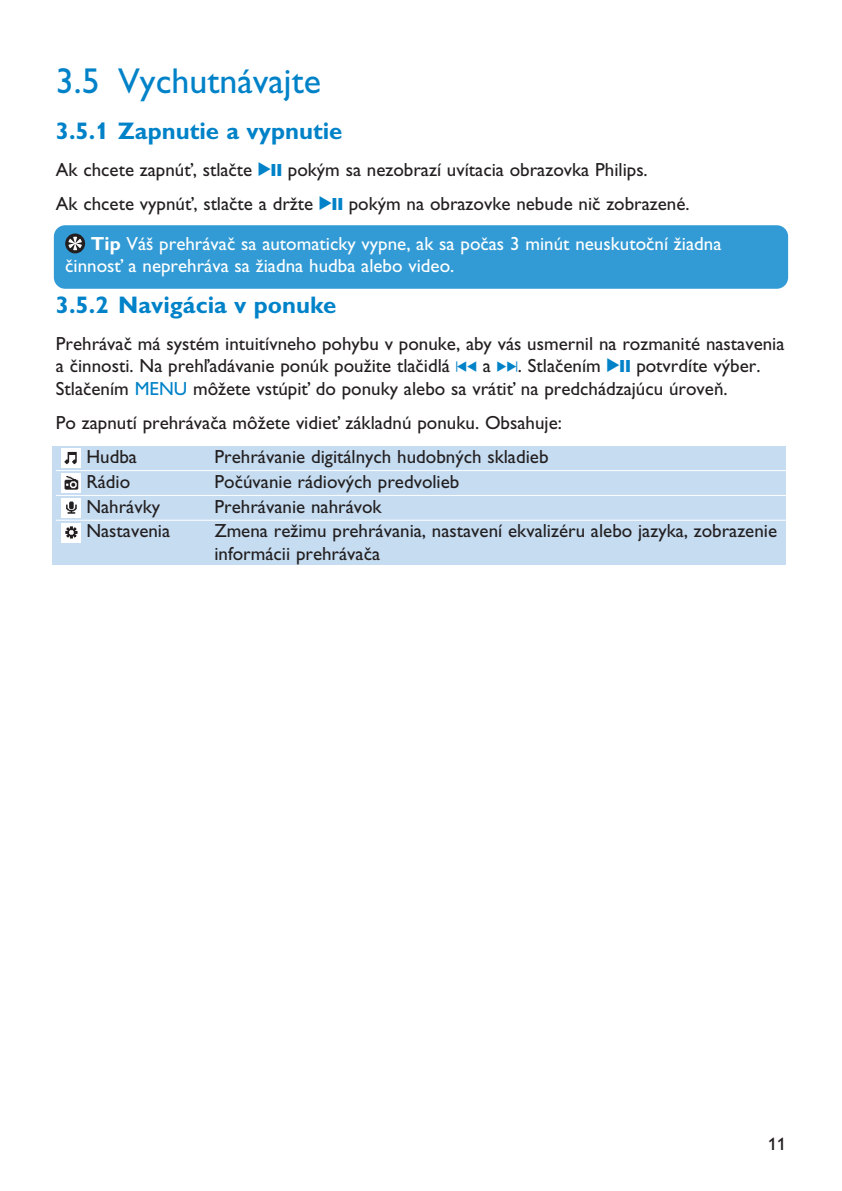
<style>
.page{position:relative;width:842px;height:1191px;background:#fff}
.page>*{position:absolute;margin:0;border:0;box-sizing:border-box;transform-origin:0 0}
.t1{font:36px "Gill Sans Alt CE";color:#0082c8}
.t2{font:700 24px "Gill Sans Alt CE";color:#0082c8}
.t3{font:19px/22.8px "Gill Sans Alt CE";color:#231f20}
.t4{font:19px/22.8px "Gill Sans Alt CE";color:#fff}
.t5{font:18px "Gill Sans Alt CE";color:#231f20}
.s1{font-family:"Audio Four 4";color:#0082c8}
.s2{font-weight:700}
.s3{font-family:"Gill Alt One";color:#0082c8}
</style>
<div class="page">
<div style="left:52px;top:446px;width:154px;height:119px;background:#c5dcf1"></div>
<div style="left:206px;top:446px;width:580px;height:119px;background:#c5dcf1"></div>
<hr style="left:56px;top:470px;width:731px;height:1px;background:#fff">
<hr style="left:56px;top:495px;width:731px;height:1px;background:#fff">
<hr style="left:56px;top:520px;width:731px;height:1px;background:#fff">
<div style="left:62px;top:523px;width:19px;height:19px;background:#fff"></div>
<svg style="left:65px;top:526px;width:12px;height:12px"></svg>
<div style="left:62px;top:498px;width:19px;height:19px;background:#fff"></div>
<svg style="left:66px;top:501px;width:11px;height:13px"></svg>
<svg style="left:62px;top:474px;width:19px;height:19px"></svg>
<svg style="left:65px;top:476px;width:13px;height:13px"></svg>
<div style="left:62px;top:449px;width:19px;height:19px;background:#fff"></div>
<svg style="left:65px;top:452px;width:12px;height:12px"></svg>
<div style="left:54px;top:225px;width:734px;height:64px;background:#329bd5;border-radius:11px"></div>
<svg style="left:65px;top:233px;width:20px;height:20px"></svg>
<svg style="left:69px;top:237px;width:13px;height:13px"></svg>
<h1 class="t1" style="left:56px;top:68px;width:267px">3.5 Vychutnávajte</h1>
<p class="t2" style="left:56px;top:123px;width:288px">3.5.1 Zapnutie a vypnutie</p>
<p class="t3" style="left:56px;top:155px;width:635px;line-height:34.2px">Ak chcete zapnúť, stlačte <span class="s1">2;</span> pokým sa nezobrazí uvítacia obrazovka Philips.<br>Ak chcete vypnúť, stlačte a držte <span class="s1">2;</span> pokým na obrazovke nebude nič zobrazené.</p>
<p class="t4" style="left:65px;top:234px;width:658px;text-indent:26px"><span class="s2">Tip</span> Váš prehrávač sa automaticky vypne, ak sa počas 3 minút neuskutoční žiadna činnosť a neprehráva sa žiadna hudba alebo video.</p>
<p class="t2" style="left:56px;top:296px;width:282px">3.5.2 Navigácia v ponuke</p>
<p class="t3" style="left:56px;top:334px;width:730px">Prehrávač má systém intuitívneho pohybu v ponuke, aby vás usmernil na rozmanité nastavenia a činnosti. Na prehľadávanie ponúk použite tlačidlá <span class="s1">J(</span> a <span class="s1">)K</span>. Stlačením <span class="s1">2;</span> potvrdíte výber.<br>Stlačením <span class="s3">MENU</span> môžete vstúpiť do ponuky alebo sa vrátiť na predchádzajúcu úroveň.</p>
<p class="t3" style="left:86px;top:408px;width:477px;line-height:33.8px;text-indent:-30px">Po zapnutí prehrávača môžete vidieť základnú ponuku. Obsahuje:<br>Hudba</p>
<p class="t3" style="left:215px;top:447px;width:335px">Prehrávanie digitálnych hudobných skladieb</p>
<p class="t3" style="left:86px;top:472px;width:45px">Rádio</p>
<p class="t3" style="left:215px;top:472px;width:246px">Počúvanie rádiových predvolieb</p>
<p class="t3" style="left:86px;top:497px;width:75px">Nahrávky</p>
<p class="t3" style="left:215px;top:497px;width:169px">Prehrávanie nahrávok</p>
<p class="t3" style="left:86px;top:522px;width:85px">Nastavenia</p>
<p class="t3" style="left:214px;top:522px;width:564px">Zmena režimu prehrávania, nastavení ekvalizéru alebo jazyka, zobrazenie informácii prehrávača</p>
<p class="t5" style="left:768px;top:1137px;width:19px">11</p>
</div>
